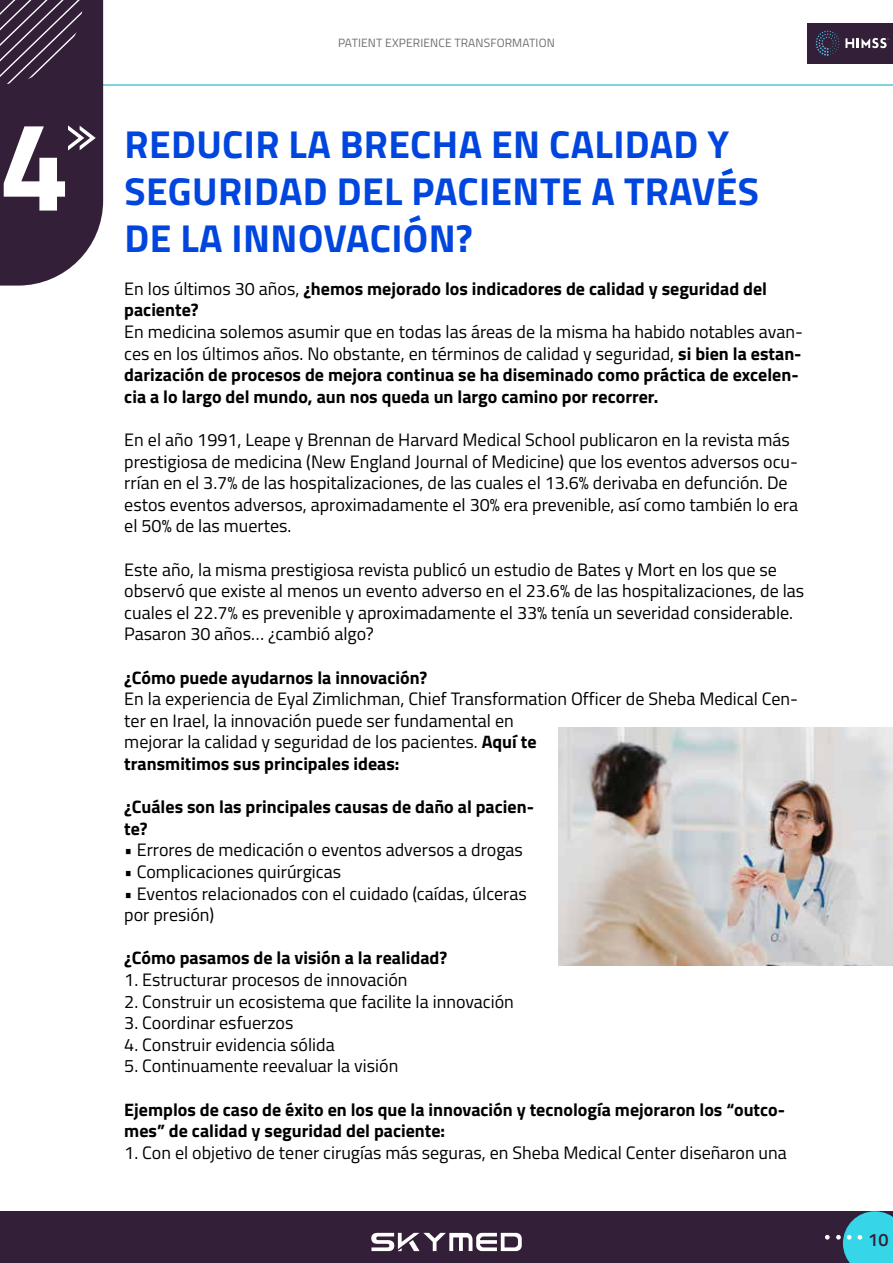
<style>
.page{position:relative;width:893px;height:1263px;background:#fff}
.page>*{position:absolute;margin:0;border:0;box-sizing:border-box;transform-origin:0 0}
.t1{font:700 127.5px "Titillium Web";color:#fff}
.t2{font:700 39px/46.8px "Titillium Web";letter-spacing:.01em;color:#0046de}
.t3{font:18px/21.6px "Titillium Web";color:#000}
.t4{font:700 18px/21.6px "Titillium Web";color:#000}
.t5{font:600 18px "Titillium Web";color:#331f38}
.t6{font:12px "Titillium Web";letter-spacing:.01em;color:#706f6f}
.s1{font-weight:400}
.s2{font-weight:700}
</style>
<div class="page">
<div style="left:808px;top:23px;width:85px;height:40px;background:#331f38"></div>
<hr style="left:0;top:84px;width:893px;height:2px;background:#5ac2d7">
<div style="left:0;top:1211px;width:893px;height:52px;background:#331f38"></div>
<svg style="left:371px;top:1233px;width:151px;height:18px"></svg>
<svg style="left:836px;top:1211px;width:57px;height:52px"></svg>
<svg style="left:825px;top:1235px;width:5px;height:4px"></svg>
<svg style="left:816px;top:31px;width:23px;height:25px"></svg>
<svg style="left:845px;top:38px;width:44px;height:10px"></svg>
<svg style="left:0;top:0;width:103px;height:286px"></svg>
<img style="left:559px;top:727px;width:334px;height:238px">
<h1 class="t1" style="left:-1px;top:69px;width:73px">4</h1>
<p class="t6" style="left:338px;top:34px;width:218px">PATIENT EXPERIENCE TRANSFORMATION</p>
<h2 class="t2" style="left:125px;top:119px;width:636px">REDUCIR LA BRECHA EN CALIDAD Y<br>SEGURIDAD DEL PACIENTE A TRAVÉS<br>DE LA INNOVACIÓN?</h2>
<p class="t4" style="left:124px;top:277px;width:644px"><span class="s1">En los últimos 30 años,</span> ¿hemos mejorado los indicadores de calidad y seguridad del paciente?</p>
<p class="t4" style="left:124px;top:320px;width:680px"><span class="s1">En medicina solemos asumir que en todas las áreas de la misma ha habido notables avan&shy;ces en los últimos años. No obstante, en términos de calidad y seguridad,</span> si bien la estan&shy;darización de procesos de mejora continua se ha diseminado como práctica de excelen&shy;cia a lo largo del mundo, aun nos queda un largo camino por recorrer.</p>
<p class="t3" style="left:124px;top:428px;width:675px">En el año 1991, Leape y Brennan de Harvard Medical School publicaron en la revista más prestigiosa de medicina (New England Journal of Medicine) que los eventos adversos ocu&shy;rrían en el 3.7% de las hospitalizaciones, de las cuales el 13.6% derivaba en defunción. De estos eventos adversos, aproximadamente el 30% era prevenible, así como también lo era el 50% de las muertes.</p>
<p class="t3" style="left:124px;top:558px;width:681px">Este año, la misma prestigiosa revista publicó un estudio de Bates y Mort en los que se observó que existe al menos un evento adverso en el 23.6% de las hospitalizaciones, de las cuales el 22.7% es prevenible y aproximadamente el 33% tenía un severidad considerable.<br>Pasaron 30 años… ¿cambió algo?</p>
<p class="t4" style="left:124px;top:666px;width:304px">¿Cómo puede ayudarnos la innovación?</p>
<p class="t3" style="left:124px;top:687px;width:675px">En la experiencia de Eyal Zimlichman, Chief Transformation Officer de Sheba Medical Cen&shy;ter en Irael, la innovación puede ser fundamental en<br>mejorar la calidad y seguridad de los pacientes. <span class="s2">Aquí te<br>transmitimos sus principales ideas:</span></p>
<p class="t4" style="left:124px;top:795px;width:411px">¿Cuáles son las principales causas de daño al pacien&shy;te?</p>
<p class="t3" style="left:124px;top:838px;width:400px">• Errores de medicación o eventos adversos a drogas</p>
<p class="t3" style="left:124px;top:860px;width:218px">• Complicaciones quirúrgicas</p>
<p class="t3" style="left:124px;top:882px;width:404px">• Eventos relacionados con el cuidado (caídas, úlceras por presión)</p>
<p class="t4" style="left:124px;top:946px;width:325px">¿Cómo pasamos de la visión a la realidad?</p>
<p class="t3" style="left:124px;top:968px;width:285px">1. Estructurar procesos de innovación</p>
<p class="t3" style="left:124px;top:990px;width:391px">2. Construir un ecosistema que facilite la innovación</p>
<p class="t3" style="left:124px;top:1011px;width:171px">3. Coordinar esfuerzos</p>
<p class="t3" style="left:124px;top:1033px;width:212px">4. Construir evidencia sólida</p>
<p class="t3" style="left:124px;top:1054px;width:276px">5. Continuamente reevaluar la visión</p>
<p class="t4" style="left:124px;top:1098px;width:662px">Ejemplos de caso de éxito en los que la innovación y tecnología mejoraron los “outco&shy;mes” de calidad y seguridad del paciente:</p>
<p class="t3" style="left:124px;top:1141px;width:664px">1. Con el objetivo de tener cirugías más seguras, en Sheba Medical Center diseñaron una</p>
<p class="t5" style="left:868px;top:1226px;width:22px">10</p>
</div>
